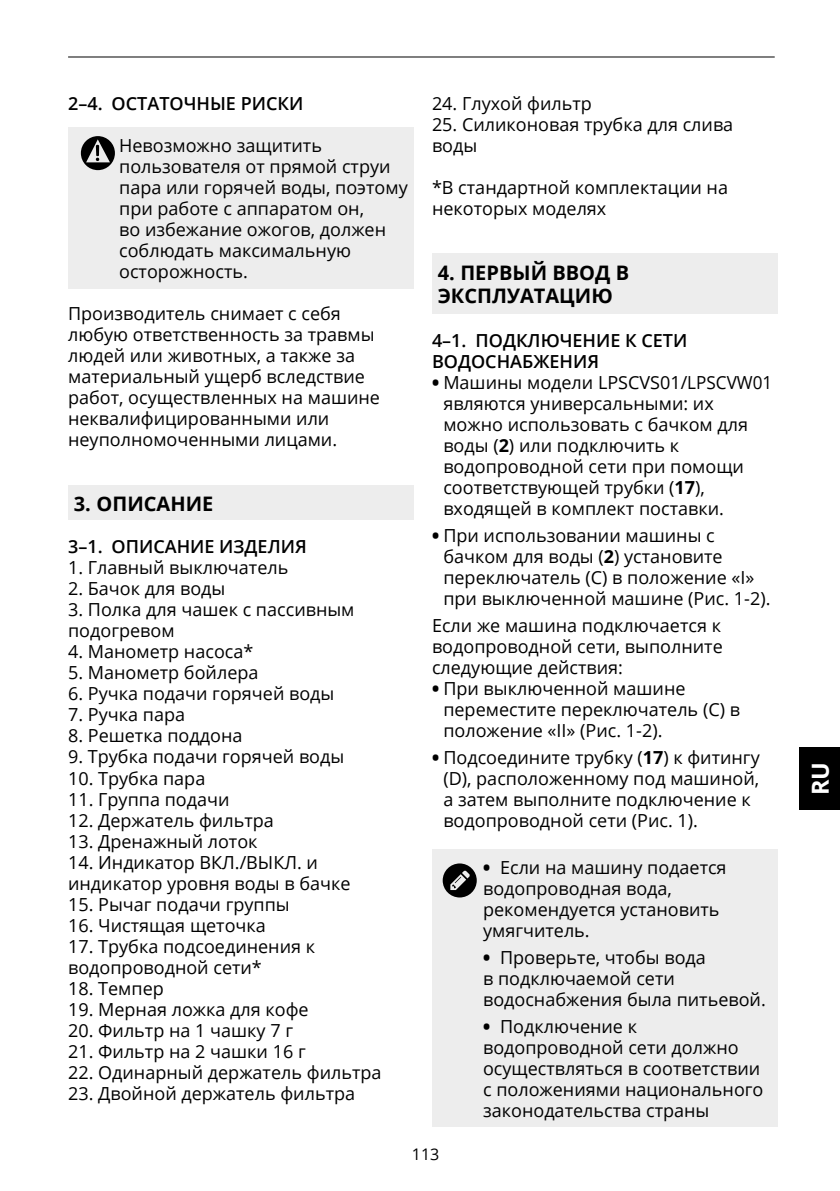
<style>
.page{position:relative;width:840px;height:1191px;background:#fff}
.page>*{position:absolute;margin:0;border:0;box-sizing:border-box;transform-origin:0 0}
.t1{font:700 23.4px "Open Sans";color:#fff}
.t2{font:700 20px/23px "Open Sans";color:#000}
.t3{font:18px/21px "Open Sans";color:#000}
.t4{font:600 18px/21px "Open Sans";color:#000}
.t5{font:16px "Open Sans";color:#000}
.s1{font-weight:800}
.s2{font-weight:700}
</style>
<div class="page">
<hr style="left:68px;top:56px;width:706px;height:1px;background:#000">
<div style="left:799px;top:747px;width:40px;height:62px;background:#000"></div>
<div style="left:68px;top:127px;width:345px;height:161px;background:#ededed"></div>
<div style="left:68px;top:485px;width:345px;height:34px;background:#ededed"></div>
<div style="left:432px;top:254px;width:345px;height:60px;background:#ededed"></div>
<div style="left:432px;top:849px;width:345px;height:98px;background:#ededed"></div>
<div style="left:432px;top:938px;width:345px;height:77px;background:#ededed"></div>
<div style="left:432px;top:1007px;width:345px;height:119px;background:#ededed"></div>
<svg style="left:81px;top:136px;width:34px;height:34px"></svg>
<svg style="left:442px;top:863px;width:34px;height:34px"></svg>
<p class="t4" style="left:68px;top:93px;width:236px">2–4. ОСТАТОЧНЫЕ РИСКИ</p>
<p class="t3" style="left:119px;top:135px;width:290px">Невозможно защитить пользователя от прямой струи пара или горячей воды, поэтому при работе с аппаратом он,<br>во избежание ожогов, должен соблюдать максимальную осторожность.</p>
<p class="t3" style="left:68px;top:303px;width:313px">Производитель снимает с себя любую ответственность за травмы людей или животных, а также за материальный ущерб вследствие работ, осуществленных на машине неквалифицированными или неуполномоченными лицами.</p>
<p class="t2" style="left:74px;top:492px;width:141px">3. ОПИСАНИЕ</p>
<p class="t4" style="left:68px;top:536px;width:240px">3–1. ОПИСАНИЕ ИЗДЕЛИЯ</p>
<p class="t3" style="left:68px;top:557px;width:222px">1. Главный выключатель</p>
<p class="t3" style="left:68px;top:578px;width:159px">2. Бачок для воды</p>
<p class="t3" style="left:68px;top:599px;width:288px">3. Полка для чашек с пассивным подогревом</p>
<p class="t3" style="left:68px;top:641px;width:187px">4. Манометр насоса*</p>
<p class="t3" style="left:68px;top:662px;width:192px">5. Манометр бойлера</p>
<p class="t3" style="left:68px;top:683px;width:268px">6. Ручка подачи горячей воды</p>
<p class="t3" style="left:68px;top:704px;width:118px">7. Ручка пара</p>
<p class="t3" style="left:68px;top:725px;width:176px">8. Решетка поддона</p>
<p class="t3" style="left:68px;top:746px;width:277px">9. Трубка подачи горячей воды</p>
<p class="t3" style="left:68px;top:767px;width:139px">10. Трубка пара</p>
<p class="t3" style="left:68px;top:788px;width:163px">11. Группа подачи</p>
<p class="t3" style="left:68px;top:809px;width:207px">12. Держатель фильтра</p>
<p class="t3" style="left:68px;top:830px;width:191px">13. Дренажный лоток</p>
<p class="t3" style="left:68px;top:851px;width:284px">14. Индикатор ВКЛ./ВЫКЛ. и индикатор уровня воды в бачке</p>
<p class="t3" style="left:68px;top:893px;width:223px">15. Рычаг подачи группы</p>
<p class="t3" style="left:68px;top:914px;width:199px">16. Чистящая щеточка</p>
<p class="t3" style="left:68px;top:935px;width:248px">17. Трубка подсоединения к водопроводной сети*</p>
<p class="t3" style="left:68px;top:977px;width:97px">18. Темпер</p>
<p class="t3" style="left:68px;top:998px;width:242px">19. Мерная ложка для кофе</p>
<p class="t3" style="left:68px;top:1019px;width:226px">20. Фильтр на 1 чашку 7 г</p>
<p class="t3" style="left:68px;top:1040px;width:239px">21. Фильтр на 2 чашки 16 г</p>
<p class="t3" style="left:68px;top:1061px;width:315px">22. Одинарный держатель фильтра</p>
<p class="t3" style="left:68px;top:1082px;width:288px">23. Двойной держатель фильтра</p>
<p class="t3" style="left:432px;top:93px;width:161px">24. Глухой фильтр</p>
<p class="t3" style="left:432px;top:114px;width:302px">25. Силиконовая трубка для слива воды</p>
<p class="t3" style="left:432px;top:177px;width:297px">*В стандартной комплектации на некоторых моделях</p>
<p class="t2" style="left:437px;top:261px;width:193px">4. ПЕРВЫЙ ВВОД В<br>ЭКСПЛУАТАЦИЮ</p>
<p class="t4" style="left:432px;top:330px;width:257px">4–1. ПОДКЛЮЧЕНИЕ К СЕТИ<br>ВОДОСНАБЖЕНИЯ</p>
<p class="t3" style="left:443px;top:372px;width:330px;text-indent:-11px"><span class="s1">•</span> Машины модели LPSCVS01/LPSCVW01 являются универсальными: их можно использовать с бачком для воды (<span class="s2">2</span>) или подключить к водопроводной сети при помощи соответствующей трубки (<span class="s2">17</span>), входящей в комплект поставки.</p>
<p class="t3" style="left:443px;top:524px;width:328px;text-indent:-11px"><span class="s1">•</span> При использовании машины с бачком для воды (<span class="s2">2</span>) установите переключатель (С) в положение «I» при выключенной машине (Рис. 1-2).</p>
<p class="t3" style="left:432px;top:614px;width:292px;text-align:justify">Если же машина подключается к водопроводной сети, выполните следующие действия:</p>
<p class="t3" style="left:443px;top:677px;width:298px;text-indent:-11px"><span class="s1">•</span> При выключенной машине переместите переключатель (С) в положение «II» (Рис. 1-2).</p>
<p class="t3" style="left:443px;top:746px;width:318px;text-indent:-11px"><span class="s1">•</span> Подсоедините трубку (<span class="s2">17</span>) к фитингу (D), расположенному под машиной, а затем выполните подключение к водопроводной сети (Рис. 1).</p>
<p class="t3" style="left:483px;top:856px;width:245px"><span class="s1">•</span> Если на машину подается водопроводная вода, рекомендуется установить умягчитель.</p>
<p class="t3" style="left:483px;top:946px;width:284px"><span class="s1">•</span> Проверьте, чтобы вода<br>в подключаемой сети водоснабжения была питьевой.</p>
<p class="t3" style="left:483px;top:1015px;width:282px"><span class="s1">•</span> Подключение к водопроводной сети должно осуществляться в соответствии с положениями национального законодательства страны</p>
<p class="t5" style="left:411px;top:1142px;width:29px">113</p>
<p class="t1" style="left:803px;top:795px;width:35px;rotate:-90deg">RU</p>
</div>
